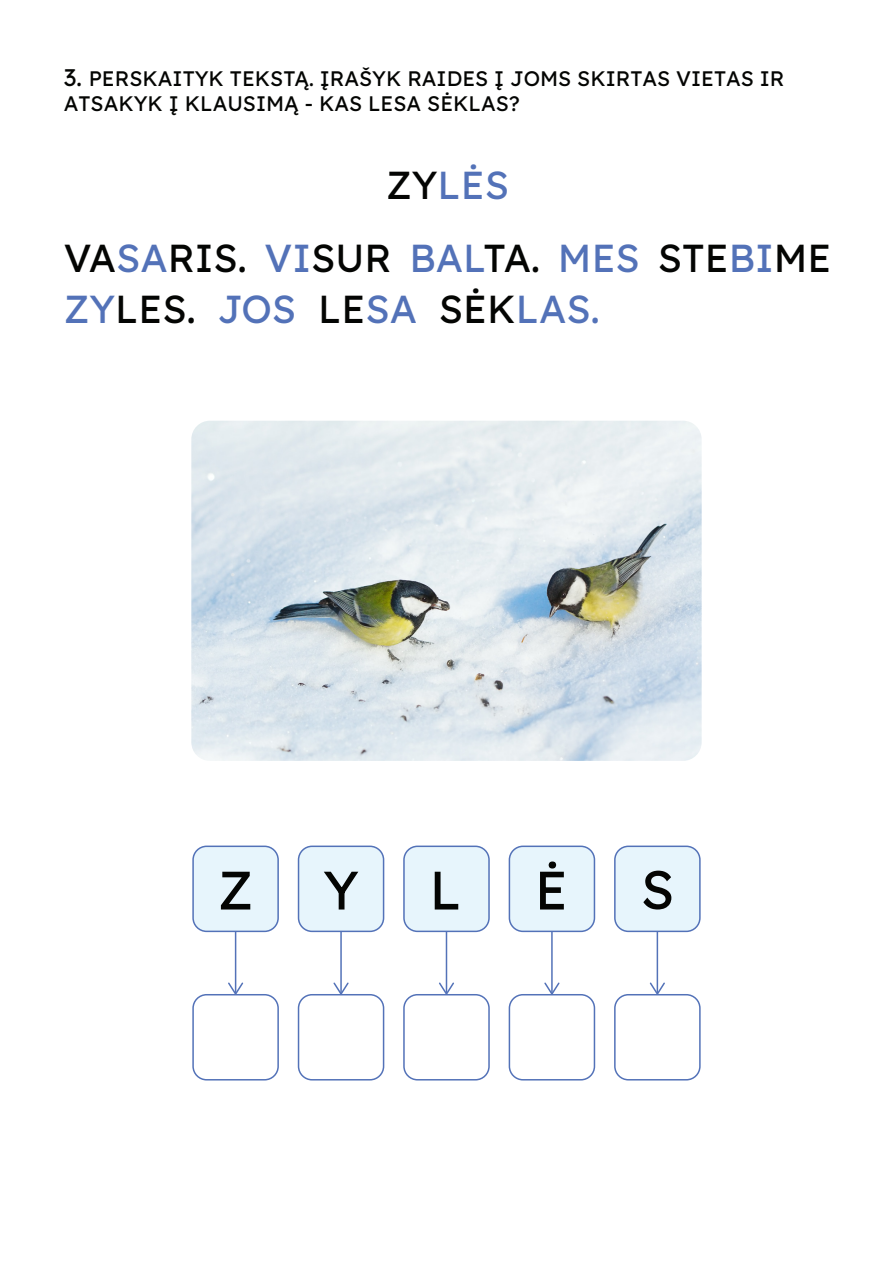
<style>
.page{position:relative;width:893px;height:1263px;background:#fff}
.page>*{position:absolute;margin:0;border:0;box-sizing:border-box;transform-origin:0 0}
.t1{font:39px/72.8px "Lexend";color:#040503;text-align:center}
.t2{font:39px "Lexend";color:#5372b8}
.t3{font:21px/25.8px "Lexend";color:#040503}
.s1{font-size:24px}
.s2{color:#5372b8}
.s3{color:#040503}
</style>
<div class="page">
<img style="left:191px;top:421px;width:511px;height:340px">
<div style="left:193px;top:846px;width:85px;height:85px;background:#e7f5fc;border-radius:14px"></div>
<div style="left:192px;top:845px;width:87px;height:87px;border:2px solid #5372b8;border-radius:14px"></div>
<div style="left:299px;top:846px;width:85px;height:85px;background:#e7f5fc;border-radius:14px"></div>
<div style="left:298px;top:845px;width:86px;height:87px;border:2px solid #5372b8;border-radius:14px"></div>
<div style="left:404px;top:846px;width:85px;height:85px;background:#e7f5fc;border-radius:14px"></div>
<div style="left:403px;top:845px;width:87px;height:87px;border:2px solid #5372b8;border-radius:14px"></div>
<div style="left:509px;top:846px;width:85px;height:85px;background:#e7f5fc;border-radius:14px"></div>
<div style="left:509px;top:845px;width:86px;height:87px;border:2px solid #5372b8;border-radius:14px"></div>
<div style="left:615px;top:846px;width:85px;height:85px;background:#e7f5fc;border-radius:14px"></div>
<div style="left:614px;top:845px;width:87px;height:87px;border:2px solid #5372b8;border-radius:14px"></div>
<div style="left:192px;top:994px;width:87px;height:86px;border:2px solid #5372b8;border-radius:14px"></div>
<div style="left:298px;top:994px;width:86px;height:86px;border:2px solid #5372b8;border-radius:14px"></div>
<div style="left:403px;top:994px;width:87px;height:86px;border:2px solid #5372b8;border-radius:14px"></div>
<div style="left:509px;top:994px;width:86px;height:86px;border:2px solid #5372b8;border-radius:14px"></div>
<div style="left:614px;top:994px;width:87px;height:86px;border:2px solid #5372b8;border-radius:14px"></div>
<svg style="left:221px;top:872px;width:29px;height:37px"></svg>
<svg style="left:324px;top:872px;width:34px;height:37px"></svg>
<svg style="left:435px;top:872px;width:23px;height:37px"></svg>
<svg style="left:540px;top:861px;width:24px;height:48px"></svg>
<svg style="left:643px;top:871px;width:28px;height:38px"></svg>
<hr style="left:235px;top:931px;width:1px;height:62px;background:#5372b8">
<svg style="left:228px;top:982px;width:15px;height:13px"></svg>
<hr style="left:340px;top:931px;width:2px;height:62px;background:#5372b8">
<svg style="left:333px;top:982px;width:16px;height:13px"></svg>
<hr style="left:446px;top:931px;width:1px;height:62px;background:#5372b8">
<svg style="left:439px;top:982px;width:15px;height:13px"></svg>
<hr style="left:551px;top:931px;width:2px;height:62px;background:#5372b8">
<svg style="left:544px;top:982px;width:16px;height:13px"></svg>
<hr style="left:657px;top:931px;width:1px;height:62px;background:#5372b8">
<svg style="left:650px;top:982px;width:15px;height:13px"></svg>
<p class="t3" style="left:64px;top:64px;width:722px"><span class="s1">3.</span> PERSKAITYK TEKSTĄ. ĮRAŠYK RAIDES Į JOMS SKIRTAS VIETAS IR<br>ATSAKYK Į KLAUSIMĄ - KAS LESA SĖKLAS?</p>
<h1 class="t1" style="left:64px;top:146px;width:769px">ZY<span class="s2">LĖS<br></span>VA<span class="s2">SA</span>RIS. <span class="s2">VI</span>SUR <span class="s2">BAL</span>TA. <span class="s2">MES</span> STE<span class="s2">BI</span>ME</h1>
<h1 class="t2" style="left:64px;top:281px;width:537px">ZY<span class="s3">LES.</span> JOS <span class="s3">LE</span>SA <span class="s3">SĖK</span>LAS.</h1>
</div>
